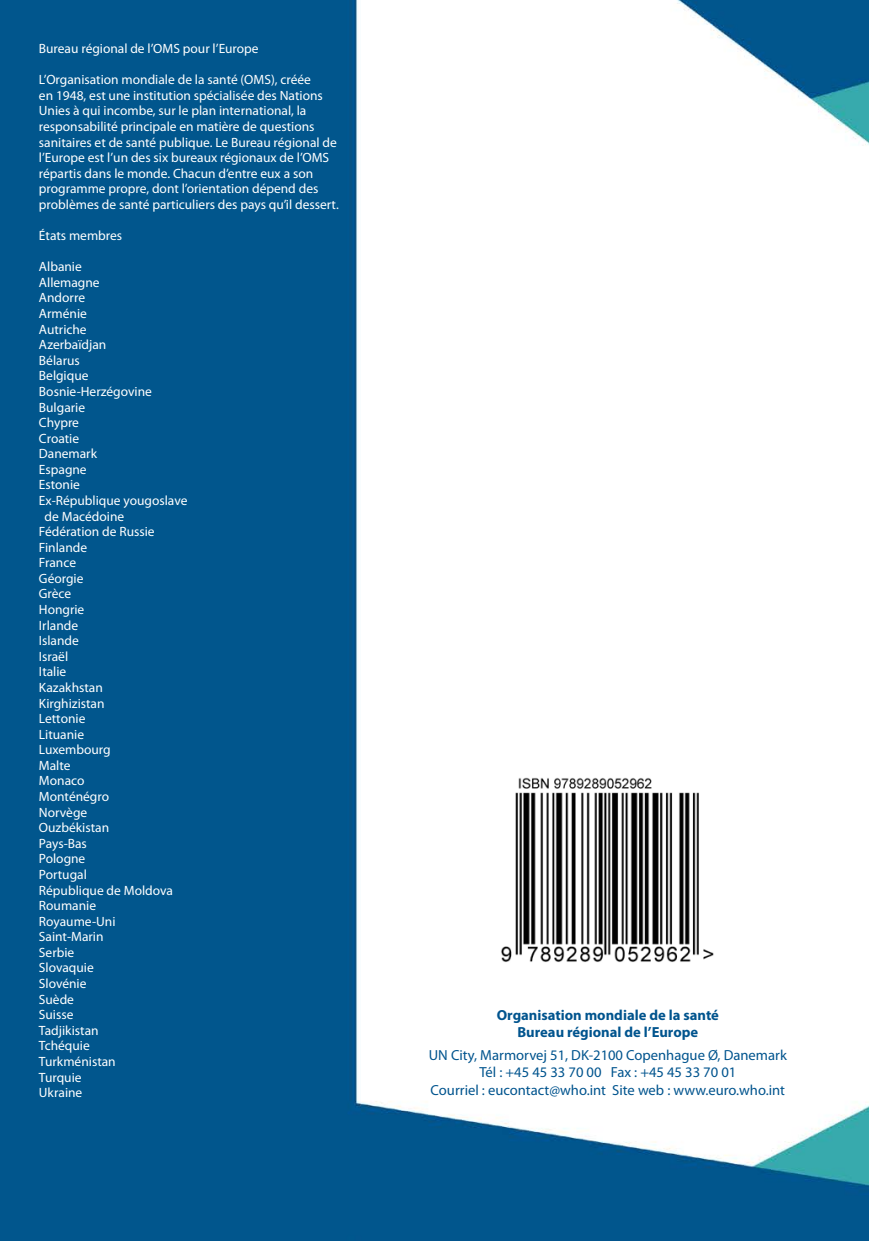
<style>
.page{position:relative;width:869px;height:1241px;background:#fff}
.page>*{position:absolute;margin:0;border:0;box-sizing:border-box;transform-origin:0 0}
.t1{font:14.53px "Myriad Pro";color:#00548e}
.t2{font:700 14.53px "Myriad Pro";color:#00548e}
.t3{font:13.47px/15.6px "Myriad Pro";color:#fff}
</style>
<div class="page">
<img style="left:0;top:0;width:868px;height:1240px">
<img style="left:492px;top:772px;width:230px;height:198px">
<p class="t3" style="left:39px;top:41px;width:221px">Bureau régional de l’OMS pour l’Europe</p>
<p class="t3" style="left:39px;top:72px;width:301px">L’Organisation mondiale de la santé (OMS), créée<br>en 1948, est une institution spécialisée des Nations Unies à qui incombe, sur le plan international, la responsabilité principale en matière de questions sanitaires et de santé publique. Le Bureau régional de l’Europe est l’un des six bureaux régionaux de l’OMS répartis dans le monde. Chacun d’entre eux a son programme propre, dont l’orientation dépend des problèmes de santé particuliers des pays qu’il dessert.</p>
<p class="t3" style="left:39px;top:228px;width:85px">États membres</p>
<p class="t3" style="left:39px;top:259px;width:44px">Albanie</p>
<p class="t3" style="left:39px;top:275px;width:62px">Allemagne</p>
<p class="t3" style="left:39px;top:290px;width:48px">Andorre</p>
<p class="t3" style="left:39px;top:306px;width:49px">Arménie</p>
<p class="t3" style="left:39px;top:321px;width:49px">Autriche</p>
<p class="t3" style="left:39px;top:337px;width:69px">Azerbaïdjan</p>
<p class="t3" style="left:39px;top:352px;width:42px">Bélarus</p>
<p class="t3" style="left:39px;top:368px;width:51px">Belgique</p>
<p class="t3" style="left:39px;top:384px;width:114px">Bosnie-Herzégovine</p>
<p class="t3" style="left:39px;top:399px;width:48px">Bulgarie</p>
<p class="t3" style="left:39px;top:415px;width:42px">Chypre</p>
<p class="t3" style="left:39px;top:430px;width:42px">Croatie</p>
<p class="t3" style="left:39px;top:446px;width:60px">Danemark</p>
<p class="t3" style="left:39px;top:461px;width:49px">Espagne</p>
<p class="t3" style="left:39px;top:477px;width:43px">Estonie</p>
<p class="t3" style="left:39px;top:493px;width:150px">Ex-République yougoslave</p>
<p class="t3" style="left:45px;top:508px;width:81px">de Macédoine</p>
<p class="t3" style="left:39px;top:524px;width:117px">Fédération de Russie</p>
<p class="t3" style="left:39px;top:539px;width:50px">Finlande</p>
<p class="t3" style="left:39px;top:555px;width:39px">France</p>
<p class="t3" style="left:39px;top:570px;width:46px">Géorgie</p>
<p class="t3" style="left:39px;top:586px;width:34px">Grèce</p>
<p class="t3" style="left:39px;top:602px;width:47px">Hongrie</p>
<p class="t3" style="left:39px;top:617px;width:41px">Irlande</p>
<p class="t3" style="left:39px;top:633px;width:41px">Islande</p>
<p class="t3" style="left:39px;top:648px;width:31px">Israël</p>
<p class="t3" style="left:39px;top:664px;width:29px">Italie</p>
<p class="t3" style="left:39px;top:679px;width:65px">Kazakhstan</p>
<p class="t3" style="left:39px;top:695px;width:67px">Kirghizistan</p>
<p class="t3" style="left:39px;top:711px;width:48px">Lettonie</p>
<p class="t3" style="left:39px;top:726px;width:47px">Lituanie</p>
<p class="t3" style="left:39px;top:742px;width:73px">Luxembourg</p>
<p class="t3" style="left:39px;top:757px;width:33px">Malte</p>
<p class="t3" style="left:39px;top:773px;width:47px">Monaco</p>
<p class="t3" style="left:39px;top:788px;width:72px">Monténégro</p>
<p class="t3" style="left:39px;top:804px;width:50px">Norvège</p>
<p class="t3" style="left:39px;top:820px;width:72px">Ouzbékistan</p>
<p class="t3" style="left:39px;top:835px;width:49px">Pays-Bas</p>
<p class="t3" style="left:39px;top:851px;width:48px">Pologne</p>
<p class="t3" style="left:39px;top:866px;width:49px">Portugal</p>
<p class="t3" style="left:39px;top:882px;width:136px">République de Moldova</p>
<p class="t3" style="left:39px;top:897px;width:59px">Roumanie</p>
<p class="t3" style="left:39px;top:913px;width:78px">Royaume-Uni</p>
<p class="t3" style="left:39px;top:929px;width:66px">Saint-Marin</p>
<p class="t3" style="left:39px;top:944px;width:37px">Serbie</p>
<p class="t3" style="left:39px;top:960px;width:56px">Slovaquie</p>
<p class="t3" style="left:39px;top:975px;width:49px">Slovénie</p>
<p class="t3" style="left:39px;top:991px;width:37px">Suède</p>
<p class="t3" style="left:39px;top:1006px;width:36px">Suisse</p>
<p class="t3" style="left:39px;top:1022px;width:61px">Tadjikistan</p>
<p class="t3" style="left:39px;top:1038px;width:52px">Tchéquie</p>
<p class="t3" style="left:39px;top:1053px;width:78px">Turkménistan</p>
<p class="t3" style="left:39px;top:1069px;width:44px">Turquie</p>
<p class="t3" style="left:39px;top:1084px;width:45px">Ukraine</p>
<p class="t2" style="left:496px;top:1006px;width:224px">Organisation mondiale de la santé</p>
<p class="t2" style="left:517px;top:1023px;width:182px">Bureau régional de l’Europe</p>
<p class="t1" style="left:428px;top:1046px;width:359px">UN City, Marmorvej 51, DK-2100 Copenhague Ø, Danemark</p>
<p class="t1" style="left:479px;top:1064px;width:258px">Tél : +45 45 33 70 00 Fax : +45 45 33 70 01</p>
<p class="t1" style="left:430px;top:1081px;width:356px">Courriel : eucontact@who.int Site web : www.euro.who.int</p>
</div>
